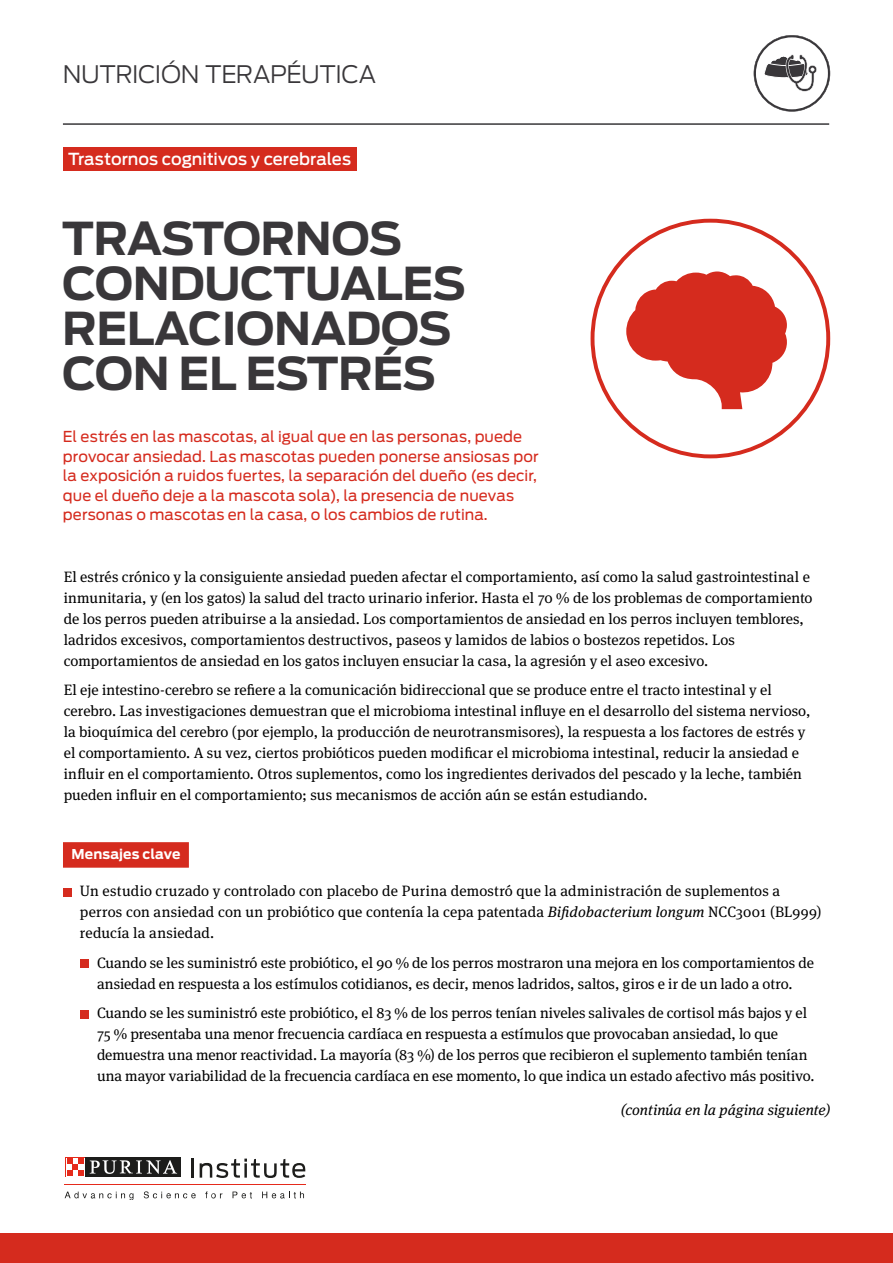
<style>
.page{position:relative;width:893px;height:1263px;background:#fff}
.page>*{position:absolute;margin:0;border:0;box-sizing:border-box;transform-origin:0 0}
.t1{font:700 45px/45px "Antenna";letter-spacing:-.01em;color:#39373a}
.t2{font:300 24px "Antenna";letter-spacing:-.015em;color:#39373a}
.t3{font:500 16.5px "Antenna";letter-spacing:-.005em;color:#fff}
.t4{font:15px/21px "Meta Serif Pro";color:#000}
.t5{font:15px/19.5px "Antenna";letter-spacing:.005em;color:#d52b1e}
.t6{font:italic 15px "Meta Serif Pro";letter-spacing:.005em;color:#000}
.t7{font:700 13.5px "Antenna";letter-spacing:.01em;color:#fff}
.s1{font-style:italic}
</style>
<div class="page">
<div style="left:0;top:1233px;width:893px;height:30px;background:#d52b1e"></div>
<hr style="left:65px;top:1184px;width:241px;height:1px;background:#e52a1b">
<svg style="left:192px;top:1158px;width:2px;height:19px"></svg>
<svg style="left:200px;top:1158px;width:105px;height:20px"></svg>
<svg style="left:65px;top:1191px;width:68px;height:9px"></svg>
<svg style="left:144px;top:1191px;width:52px;height:7px"></svg>
<svg style="left:205px;top:1191px;width:17px;height:7px"></svg>
<svg style="left:233px;top:1191px;width:19px;height:7px"></svg>
<svg style="left:262px;top:1191px;width:42px;height:7px"></svg>
<div style="left:65px;top:1157px;width:21px;height:20px;background:#1d1d1b"></div>
<svg style="left:65px;top:1157px;width:20px;height:20px"></svg>
<div style="left:86px;top:1157px;width:95px;height:20px;background:#1d1d1b"></div>
<svg style="left:90px;top:1160px;width:87px;height:14px"></svg>
<svg style="left:66px;top:1158px;width:18px;height:18px"></svg>
<svg style="left:67px;top:1158px;width:17px;height:17px"></svg>
<div style="left:63px;top:147px;width:293px;height:24px;background:#d52b1e"></div>
<div style="left:63px;top:842px;width:126px;height:26px;background:#d52b1e"></div>
<div style="left:63px;top:888px;width:8px;height:8px;background:#d52b1e"></div>
<div style="left:80px;top:959px;width:8px;height:9px;background:#d52b1e"></div>
<div style="left:80px;top:1010px;width:8px;height:8px;background:#d52b1e"></div>
<hr style="left:63px;top:123px;width:766px;height:2px;background:#39373a">
<svg style="left:754px;top:35px;width:76px;height:77px"></svg>
<svg style="left:591px;top:219px;width:239px;height:239px"></svg>
<svg style="left:626px;top:271px;width:161px;height:138px"></svg>
<h2 class="t2" style="left:63px;top:58px;width:315px">NUTRICIÓN TERAPÉUTICA</h2>
<p class="t3" style="left:68px;top:148px;width:284px">Trastornos cognitivos y cerebrales</p>
<h1 class="t1" style="left:62px;top:216px;width:405px">TRASTORNOS<br>CONDUCTUALES<br>RELACIONADOS<br>CON EL ESTRÉS</h1>
<p class="t5" style="left:63px;top:427px;width:477px">El estrés en las mascotas, al igual que en las personas, puede provocar ansiedad. Las mascotas pueden ponerse ansiosas por la exposición a ruidos fuertes, la separación del dueño (es decir, que el dueño deje a la mascota sola), la presencia de nuevas personas o mascotas en la casa, o los cambios de rutina.</p>
<p class="t4" style="left:64px;top:565px;width:750px">El estrés crónico y la consiguiente ansiedad pueden afectar el comportamiento, así como la salud gastrointestinal e inmunitaria, y (en los gatos) la salud del tracto urinario inferior. Hasta el 70 % de los problemas de comportamiento de los perros pueden atribuirse a la ansiedad. Los comportamientos de ansiedad en los perros incluyen temblores, ladridos excesivos, comportamientos destructivos, paseos y lamidos de labios o bostezos repetidos. Los comportamientos de ansiedad en los gatos incluyen ensuciar la casa, la agresión y el aseo excesivo.</p>
<p class="t4" style="left:64px;top:679px;width:748px">El eje intestino-cerebro se refiere a la comunicación bidireccional que se produce entre el tracto intestinal y el cerebro. Las investigaciones demuestran que el microbioma intestinal influye en el desarrollo del sistema nervioso, la bioquímica del cerebro (por ejemplo, la producción de neurotransmisores), la respuesta a los factores de estrés y el comportamiento. A su vez, ciertos probióticos pueden modificar el microbioma intestinal, reducir la ansiedad e influir en el comportamiento. Otros suplementos, como los ingredientes derivados del pescado y la leche, también pueden influir en el comportamiento; sus mecanismos de acción aún se están estudiando.</p>
<p class="t7" style="left:71px;top:845px;width:110px">Mensajes clave</p>
<p class="t4" style="left:80px;top:880px;width:743px">Un estudio cruzado y controlado con placebo de Purina demostró que la administración de suplementos a perros con ansiedad con un probiótico que contenía la cepa patentada <span class="s1">Bifidobacterium longum</span> NCC3001 (BL999) reducía la ansiedad.</p>
<p class="t4" style="left:97px;top:951px;width:718px">Cuando se les suministró este probiótico, el 90 % de los perros mostraron una mejora en los comportamientos de ansiedad en respuesta a los estímulos cotidianos, es decir, menos ladridos, saltos, giros e ir de un lado a otro.</p>
<p class="t4" style="left:97px;top:1002px;width:719px">Cuando se les suministró este probiótico, el 83 % de los perros tenían niveles salivales de cortisol más bajos y el 75 % presentaba una menor frecuencia cardíaca en respuesta a estímulos que provocaban ansiedad, lo que demuestra una menor reactividad. La mayoría (83 %) de los perros que recibieron el suplemento también tenían una mayor variabilidad de la frecuencia cardíaca en ese momento, lo que indica un estado afectivo más positivo.</p>
<p class="t6" style="left:621px;top:1099px;width:211px">(continúa en la página siguiente)</p>
</div>
